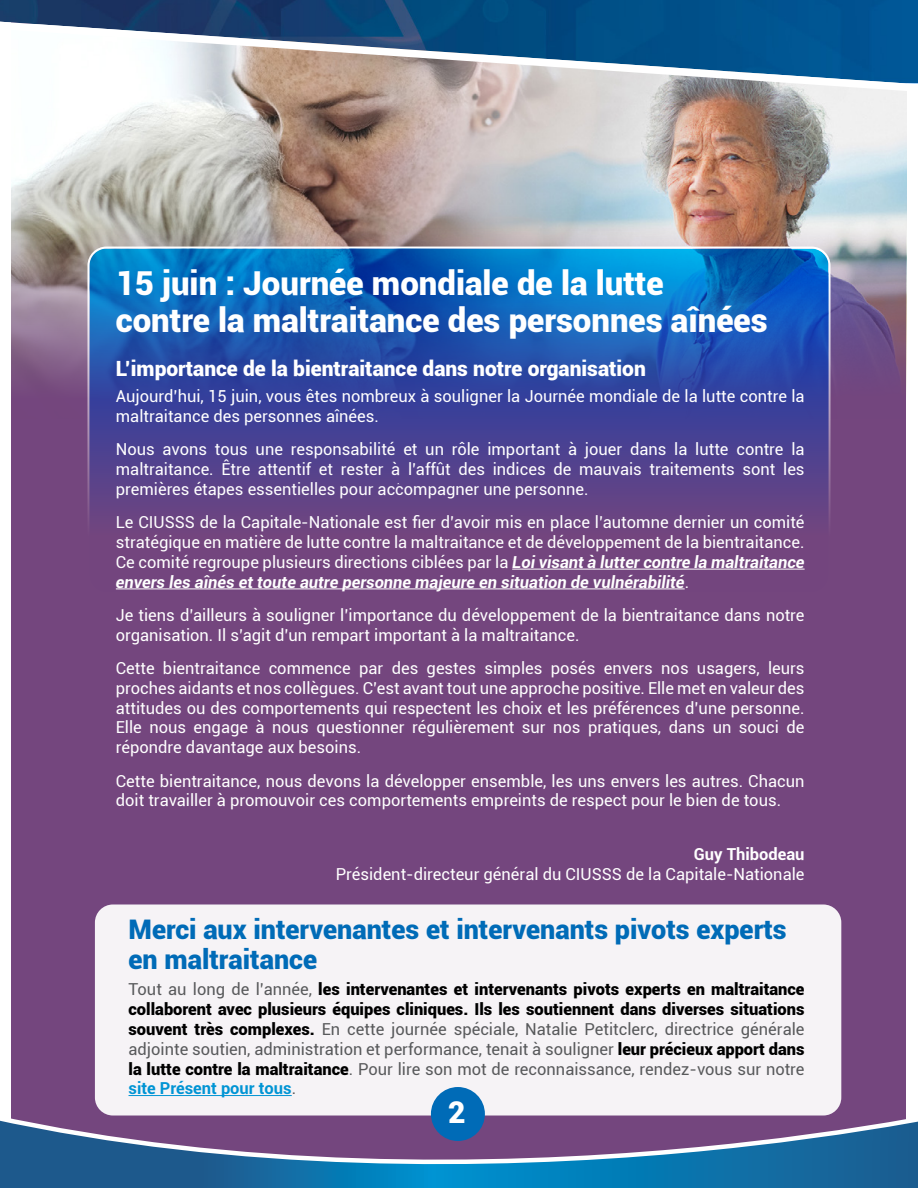
<style>
.page{position:relative;width:918px;height:1188px;background:#fff}
.page>*{position:absolute;margin:0;border:0;box-sizing:border-box;transform-origin:0 0}
.t1{font:900 33px/37.5px "Roboto";color:#fff}
.t2{font:900 30px "Roboto";color:#fff}
.t3{font:900 27px/30px "Roboto";color:#006bb7}
.t4{font:900 21px "Roboto";color:#fff}
.t5{font:16.5px/19.8px "Roboto";color:#fff}
.t6{font:900 16.5px/19.8px "Roboto";color:#000;text-align:justify}
.t7{font:700 16.5px "Roboto";color:#fff}
.s1{font-weight:700;font-style:italic}
.s2{font-weight:400;color:#58595b}
.s3{font-weight:700;color:#0094d4}
</style>
<div class="page">
<img style="left:0;top:0;width:918px;height:1188px">
<div style="left:95px;top:904px;width:746px;height:212px;background:#f6f3f6;border-radius:18px"></div>
<hr style="left:512px;top:569px;width:293px;height:1px;background:#fff">
<hr style="left:116px;top:589px;width:569px;height:1px;background:#fff">
<div style="left:431px;top:1087px;width:54px;height:54px;background:#006bb7;border-radius:50%"></div>
<hr style="left:129px;top:1095px;width:163px;height:1px;background:#0094d4">
<h1 class="t1" style="left:116px;top:263px;width:653px">15 juin : Journée mondiale de la lutte<br>contre la maltraitance des personnes aînées</h1>
<p class="t4" style="left:116px;top:353px;width:532px">L’importance de la bientraitance dans notre organisation</p>
<p class="t5" style="left:116px;top:386px;width:690px">Aujourd’hui, 15 juin, vous êtes nombreux à souligner la Journée mondiale de la lutte contre la maltraitance des personnes aînées.</p>
<p class="t5" style="left:116px;top:439px;width:690px;text-align:justify">Nous avons tous une responsabilité et un rôle important à jouer dans la lutte contre la maltraitance. Être attentif et rester à l’affût des indices de mauvais traitements sont les premières étapes essentielles pour accompagner une personne.</p>
<p class="t5" style="left:116px;top:512px;width:690px;text-align:justify">Le CIUSSS de la Capitale-Nationale est fier d’avoir mis en place l’automne dernier un comité stratégique en matière de lutte contre la maltraitance et de développement de la bientraitance.<br>Ce comité regroupe plusieurs directions ciblées par la <span class="s1">Loi visant à lutter contre la maltraitance envers les aînés et toute autre personne majeure en situation de vulnérabilité</span>.</p>
<p class="t5" style="left:116px;top:605px;width:690px">Je tiens d’ailleurs à souligner l’importance du développement de la bientraitance dans notre organisation. Il s’agit d’un rempart important à la maltraitance.</p>
<p class="t5" style="left:116px;top:658px;width:690px;text-align:justify">Cette bientraitance commence par des gestes simples posés envers nos usagers, leurs proches aidants et nos collègues. C’est avant tout une approche positive. Elle met en valeur des attitudes ou des comportements qui respectent les choix et les préférences d’une personne.<br>Elle nous engage à nous questionner régulièrement sur nos pratiques, dans un souci de répondre davantage aux besoins.</p>
<p class="t5" style="left:116px;top:770px;width:690px">Cette bientraitance, nous devons la développer ensemble, les uns envers les autres. Chacun doit travailler à promouvoir ces comportements empreints de respect pour le bien de tous.</p>
<p class="t7" style="left:694px;top:842px;width:112px">Guy Thibodeau</p>
<p class="t5" style="left:336px;top:863px;width:470px">Président-directeur général du CIUSSS de la Capitale-Nationale</p>
<h3 class="t3" style="left:129px;top:913px;width:660px">Merci aux intervenantes et intervenants pivots experts en maltraitance</h3>
<p class="t6" style="left:129px;top:979px;width:678px"><span class="s2">Tout au long de l’année,</span> les intervenantes et intervenants pivots experts en maltraitance collaborent avec plusieurs équipes cliniques. Ils les soutiennent dans diverses situations souvent très complexes. <span class="s2">En cette journée spéciale, Natalie Petitclerc, directrice générale adjointe soutien, administration et performance, tenait à souligner</span> leur précieux apport dans la lutte contre la maltraitance<span class="s2">. Pour lire son mot de reconnaissance, rendez-vous sur notre </span><span class="s3">site Présent pour tous</span><span class="s2">.</span></p>
<h2 class="t2" style="left:448px;top:1091px;width:19px">2</h2>
</div>
